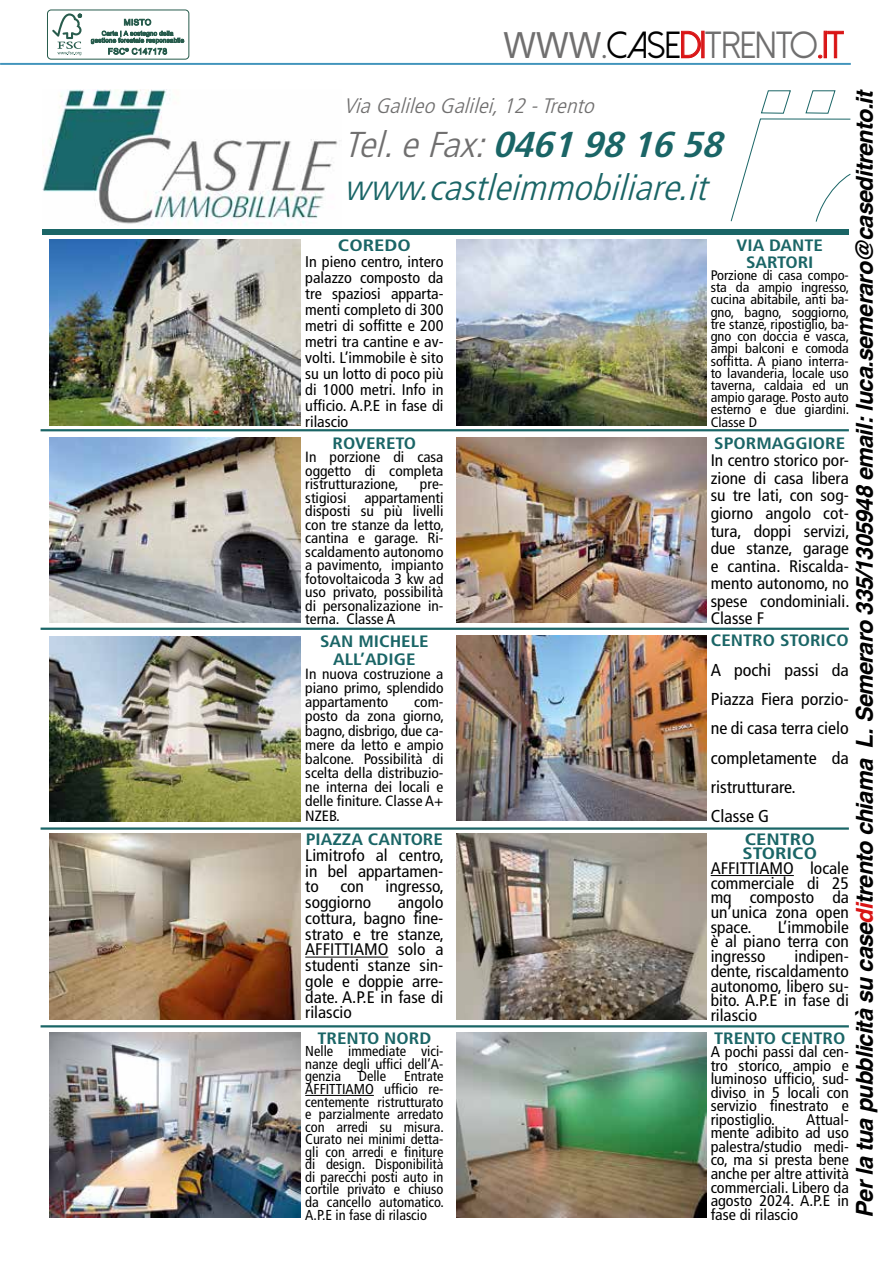
<style>
.page{position:relative;width:893px;height:1263px;background:#fff}
.page>*{position:absolute;margin:0;border:0;box-sizing:border-box;transform-origin:0 0}
.t1{font:37.65px "Dolce Vita";color:#706f6f;scale:.96 1}
.t2{font:italic 300 condensed 36px/43.2px "Frutiger";color:#1a6566;scale:1.1 1}
.t3{font:italic 700 23.25px "Helvetica";color:#000}
.t4{font:italic 300 condensed 21px "Frutiger";color:#706f6f;scale:1.1 1}
.t5{font:condensed 17.25px/29.2px "Frutiger";color:#000;scale:1.04 1}
.t6{font:condensed 16.8px/14.7px "Frutiger";color:#000;text-align:justify;scale:1.04 1}
.t7{font:700 condensed 16.5px/17.2px "Frutiger";color:#1a6566;text-align:center;scale:1.15 1}
.t8{font:700 condensed 16.5px/14px "Frutiger";color:#1a6566;scale:1.25 1}
.t9{font:condensed 15.6px/13.5px "Frutiger";color:#000;text-align:justify;scale:1.04 1}
.t10{font:condensed 14.85px/13.5px "Frutiger";color:#000;text-align:justify;scale:1.04 1}
.t11{font:condensed 14.4px/12.6px "Frutiger";color:#000;text-align:justify}
.t12{font:condensed 13.8px/12.3px "Frutiger";color:#000;text-align:justify;scale:1.04 1}
.s1{font-family:"Arial";font-size:36px}
.s2{font-size:36px}
.s3{color:#000}
.s4{color:#d91415}
.s5{font-size:30.15px;color:#d91415}
.s6{color:#706f6f}
.s7{font-weight:700}
</style>
<div class="page">
<hr style="left:0;top:63px;width:851px;height:2px;background:#4194bc">
<div style="left:47px;top:10px;width:142px;height:49px;border:1px solid #285c4d;border-radius:4px"></div>
<svg style="left:52px;top:13px;width:30px;height:42px"></svg>
<svg style="left:91px;top:19px;width:93px;height:36px"></svg>
<img style="left:43px;top:89px;width:297px;height:137px">
<svg style="left:730px;top:90px;width:121px;height:132px"></svg>
<div style="left:43px;top:230px;width:806px;height:5px;background:#1a6566"></div>
<hr style="left:41px;top:429px;width:808px;height:2px;background:#1a6566">
<hr style="left:41px;top:628px;width:808px;height:2px;background:#1a6566">
<hr style="left:41px;top:827px;width:808px;height:3px;background:#1a6566">
<hr style="left:41px;top:1025px;width:808px;height:2px;background:#1a6566">
<img style="left:50px;top:240px;width:250px;height:185px">
<img style="left:50px;top:437px;width:250px;height:186px">
<img style="left:50px;top:636px;width:250px;height:186px">
<img style="left:50px;top:1032px;width:250px;height:186px">
<hr style="left:305px;top:1095px;width:69px;height:1px;background:#000">
<img style="left:456px;top:240px;width:250px;height:185px">
<img style="left:456px;top:437px;width:250px;height:186px">
<img style="left:456px;top:635px;width:250px;height:186px">
<img style="left:456px;top:834px;width:250px;height:185px">
<hr style="left:711px;top:875px;width:83px;height:1px;background:#000">
<img style="left:456px;top:1032px;width:250px;height:186px">
<img style="left:50px;top:834px;width:250px;height:185px">
<hr style="left:305px;top:957px;width:83px;height:1px;background:#000">
<h1 class="t1" style="left:503px;top:26px;width:356px"><span class="s1">WWW</span><span class="s2">.</span><span class="s3">CASE</span><span class="s4">DI</span>TRENTO<span class="s5">.</span><span class="s4">IT</span></h1>
<p class="t4" style="left:343px;top:94px;width:235px">ViaGalileoGalilei,12-Trento</p>
<h2 class="t2" style="left:343px;top:123px;width:356px"><span class="s6">Tel.eFax:</span> <span class="s7">0461981658 </span>www.castleimmobiliare.it</h2>
<p class="t8" style="left:338px;top:238px;width:60px">COREDO</p>
<p class="t9" style="left:305px;top:254px;width:134px;line-height:16px">In pieno centro, intero palazzo composto da tre spaziosi apparta&shy;menti completo di 300 metri di soffitte e 200 metri tra cantine e av&shy;volti. L’immobile è sito su un lotto di poco più di 1000 metri. Info in ufficio. A.P.E in fase di rilascio</p>
<p class="t7" style="left:333px;top:434px;width:74px">ROVERETO</p>
<p class="t10" style="left:305px;top:450px;width:134px">In porzione di casa oggetto di completa ristrutturazione,</p>
<h3 class="t3" style="left:845px;top:1217px;width:1130px;rotate:-90deg">Per la tua pubblicità su case<span class="s4">di</span>trento chiama L. Semeraro 335/1305948 email: luca.semeraro@caseditrento.it</h3>
<p class="t7" style="left:736px;top:237px;width:77px;line-height:16.8px">VIA DANTE<br>SARTORI</p>
<p class="t12" style="left:711px;top:269px;width:135px">Porzione di casa compo&shy;sta da ampio ingresso, cucina abitabile, anti ba&shy;gno, bagno, soggiorno, tre stanze, ripostiglio, ba&shy;gno con doccia e vasca, ampi balconi e comoda soffitta. A piano interra&shy;to lavanderia, locale uso taverna, caldaia ed un ampio garage. Posto auto esterno e due giardini.<br>Classe D</p>
<p class="t7" style="left:714px;top:434px;width:115px">SPORMAGGIORE</p>
<p class="t6" style="left:711px;top:452px;width:135px;line-height:17.5px">In centro storico por&shy;zione di casa libera su tre lati, con sog&shy;giorno angolo cot&shy;tura, doppi servizi, due stanze, garage e cantina. Riscalda&shy;mento autonomo, no spese condominiali.<br>Classe F</p>
<p class="t7" style="left:711px;top:632px;width:121px">CENTRO STORICO</p>
<p class="t5" style="left:711px;top:655px;width:134px">A pochi passi da<br>Piazza Fiera porzio&shy;ne di casa terra cielo completamente da ristrutturare.<br>Classe G</p>
<p class="t8" style="left:742px;top:832px;width:61px">CENTRO<br>STORICO</p>
<p class="t6" style="left:711px;top:861px;width:134px">AFFITTIAMO locale commerciale di 25 mq composto da un’unica zona open space.</p>
<p class="t10" style="left:305px;top:477px;width:135px;text-indent:115px">pre&shy;stigiosi appartamenti disposti su più livelli con tre stanze da letto, cantina e garage. Ri&shy;scaldamento autonomo a pavimento, impianto fotovoltaicoda 3 kw ad uso privato, possibilità di personalizazione in&shy;terna. Classe A</p>
<p class="t7" style="left:320px;top:633px;width:96px">SAN MICHELE<br>ALL’ADIGE</p>
<p class="t10" style="left:305px;top:667px;width:134px;line-height:14.2px">In nuova costruzione a piano primo, splendido appartamento</p>
<p class="t10" style="left:305px;top:695px;width:135px;line-height:14.2px;text-indent:109px">com&shy;posto da zona giorno, bagno, disbrigo, due ca&shy;mere da letto e ampio balcone. Possibilità di scelta della distribuzio&shy;ne interna dei locali e delle finiture. Classe A+ NZEB.</p>
<p class="t7" style="left:306px;top:831px;width:121px">PIAZZA CANTORE</p>
<p class="t6" style="left:305px;top:847px;width:135px;line-height:15.8px">Limitrofo al centro, in bel appartamen&shy;to</p>
<p class="t6" style="left:340px;top:879px;width:24px">con</p>
<p class="t6" style="left:386px;top:879px;width:58px">ingresso,</p>
<p class="t6" style="left:305px;top:895px;width:65px">soggiorno</p>
<p class="t6" style="left:305px;top:894px;width:135px;line-height:15.8px;text-indent:93px">angolo cottura, bagno fine&shy;strato e tre stanze, AFFITTIAMO solo a studenti stanze sin&shy;gole e doppie arre&shy;date. A.P.E in fase di rilascio</p>
<p class="t6" style="left:711px;top:920px;width:134px;text-indent:67px">L’immobile è al piano terra con ingresso</p>
<p class="t6" style="left:711px;top:949px;width:134px;text-indent:84px">indipen&shy;dente, riscaldamento autonomo, libero su&shy;bito. A.P.E in fase di rilascio</p>
<p class="t7" style="left:714px;top:1029px;width:116px">TRENTO CENTRO</p>
<p class="t9" style="left:711px;top:1045px;width:134px">A pochi passi dal cen&shy;tro storico, ampio e luminoso ufficio, sud&shy;diviso in 5 locali con servizio finestrato e ripostiglio.</p>
<p class="t7" style="left:317px;top:1029px;width:101px">TRENTO NORD</p>
<p class="t11" style="left:305px;top:1045px;width:140px">Nelle immediate vici&shy;nanze degli uffici dell’A&shy;genzia Delle Entrate AFFITTIAMO ufficio re&shy;centemente ristrutturato e parzialmente arredato con arredi su misura.<br>Curato nei minimi detta&shy;gli con arredi e finiture di design. Disponibilità di parecchi posti auto in cortile privato e chiuso da cancello automatico.<br>A.P.E in fase di rilascio</p>
<p class="t9" style="left:711px;top:1113px;width:134px;text-indent:96px">Attual&shy;mente adibito ad uso palestra/studio medi&shy;co, ma si presta bene anche per altre attività commerciali. Libero da agosto 2024. A.P.E in fase di rilascio</p>
</div>
